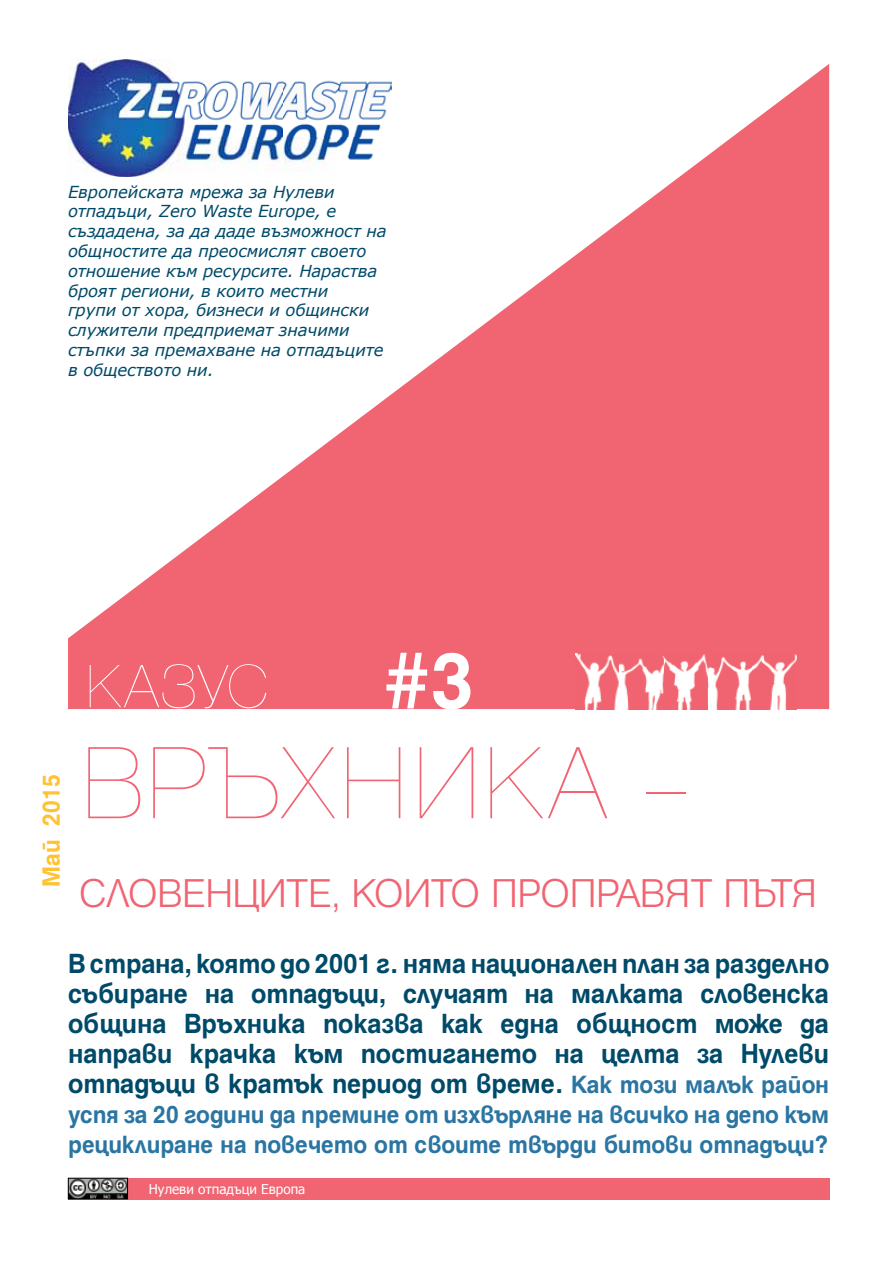
<style>
.page{position:relative;width:893px;height:1263px;background:#fff}
.page>*{position:absolute;margin:0;border:0;box-sizing:border-box;transform-origin:0 0}
.t1{font:100 111px "Helen Bg";color:#f16472}
.t2{font:700 87px "Helen Bg";color:#fff}
.t3{font:100 66px "Helen Bg";color:#fff}
.t4{font:300 43.5px "Helen Bg";letter-spacing:-.02em;color:#f16472}
.t5{font:700 30px/30px "Helen Bg";letter-spacing:-.005em;color:#004a69;text-align:justify;scale:.95 1}
.t6{font:700 27px/30px "Helen Bg";letter-spacing:-.005em;color:#2b75a2;scale:.95 1}
.t7{font:700 27px "Helen Bg";letter-spacing:.005em;color:#fec232;scale:.95 1}
.t8{font:italic 16.5px/19.8px "Verdana";letter-spacing:-.01em;color:#004a69}
.t9{font:13.5px "Tahoma";color:#fff}
.s1{font-size:27px;color:#2b75a2}
</style>
<div class="page">
<svg style="left:68px;top:64px;width:761px;height:645px;fill:#f16472"></svg>
<div style="left:574px;top:647px;width:224px;height:62px;background:#f16472"></div>
<img style="left:576px;top:653px;width:220px;height:56px">
<img style="left:68px;top:60px;width:323px;height:117px">
<div style="left:68px;top:1178px;width:761px;height:21px;background:#f16472"></div>
<svg style="left:68px;top:1178px;width:60px;height:21px"></svg>
<p class="t8" style="left:68px;top:181px;width:320px">Европейската мрежа за Нулеви отпадъци, Zero Waste Europe, е създадена, за да даде възможност на общностите да преосмислят своето отношение към ресурсите. Нараства броят региони, в които местни<br>групи от хора, бизнеси и общински служители предприемат значими стъпки за премахване на отпадъците в обществото ни.</p>
<h3 class="t7" style="left:41px;top:887px;width:120px;rotate:-90deg">Май 2015</h3>
<h3 class="t3" style="left:84px;top:654px;width:186px">Казус</h3>
<h2 class="t2" style="left:385px;top:647px;width:90px">#3</h2>
<h1 class="t1" style="left:79px;top:729px;width:615px">Връхника –</h1>
<h3 class="t4" style="left:79px;top:873px;width:740px">словенците, които проправят пътя</h3>
<p class="t5" style="left:68px;top:950px;width:803px">В страна, която до 2001 г. няма национален план за разделно събиране на отпадъци, случаят на малката словенска община Връхника показва как една общност може да направи крачка към постигането на целта за Нулеви отпадъци в кратък период от време. <span class="s1">Как този малък район</span></p>
<h3 class="t6" style="left:68px;top:1101px;width:803px">успя за 20 години да премине от изхвърляне на всичко на депо към рециклиране на повечето от своите твърди битови отпадъци?</h3>
<p class="t9" style="left:149px;top:1180px;width:158px">Нулеви отпадъци Европа</p>
</div>
